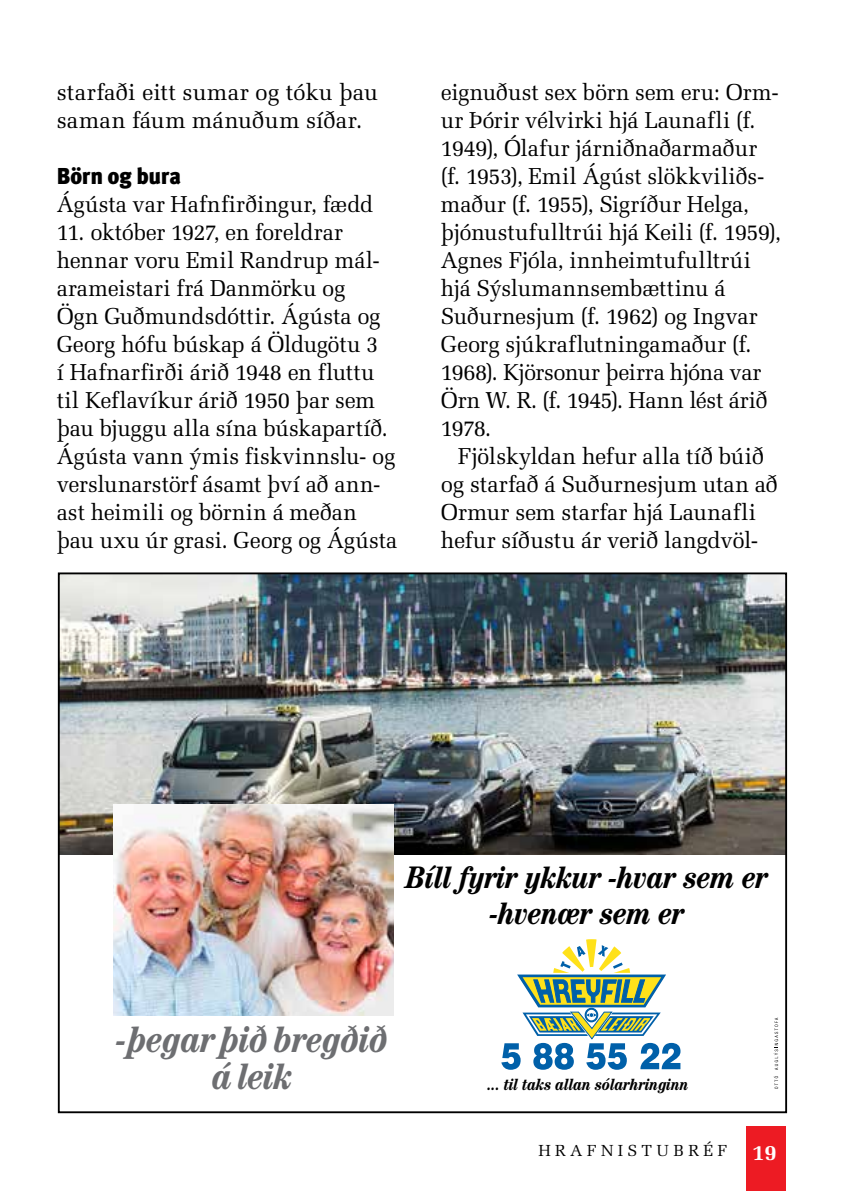
<style>
.page{position:relative;width:845px;height:1191px;background:#fff}
.page>*{position:absolute;margin:0;border:0;box-sizing:border-box;transform-origin:0 0}
.t1{font:italic 700 condensed 37px/37px "Century IS";color:#6d6e71;text-align:center}
.t2{font:italic 700 condensed 31.2px/36.2px "Century IS";color:#000;text-align:center}
.t3{font:23px/28px "Melior";letter-spacing:-.01em;color:#000;scale:.96 1}
.t4{font:23px/28px "Melior";letter-spacing:-.01em;color:#000}
.t5{font:900 23px "Meta Pro";letter-spacing:-.02em;color:#000}
.t6{font:italic 700 condensed 16.4px "Century IS";color:#000}
.t7{font:16px "Melior";letter-spacing:.27em;color:#000}
.s1{font-weight:700;font-size:22px;color:#fff}
</style>
<div class="page">
<div style="left:745px;top:1125px;width:40px;height:66px;background:#ed1b23"></div>
<svg style="left:774px;top:1076px;width:4px;height:13px"></svg>
<svg style="left:774px;top:1017px;width:4px;height:53px"></svg>
<svg style="left:501px;top:939px;width:179px;height:130px"></svg>
<img style="left:61px;top:575px;width:723px;height:279px">
<img style="left:113px;top:804px;width:280px;height:211px">
<p class="t4" style="left:57px;top:78px;width:323px">starfaði eitt sumar og tóku þau saman fáum mánuðum síðar.</p>
<p class="t5" style="left:57px;top:161px;width:126px">Börn og bura</p>
<p class="t3" style="left:57px;top:190px;width:331px">Ágústa var Hafnfirðingur, fædd</p>
<p class="t3" style="left:57px;top:218px;width:356px">11. október 1927, en foreldrar hennar voru Emil Randrup mál&shy;arameistari frá Danmörku og<br>Ögn Guðmundsdóttir. Ágústa og<br>Georg hófu búskap á Öldugötu 3<br>í Hafnarfirði árið 1948 en fluttu til Keflavíkur árið 1950 þar sem þau bjuggu alla sína búskapartíð.<br>Ágústa vann ýmis fiskvinnslu- og verslunarstörf ásamt því að ann&shy;ast heimili og börnin á meðan þau uxu úr grasi. Georg og Ágústa</p>
<p class="t3" style="left:441px;top:78px;width:356px">eignuðust sex börn sem eru: Orm&shy;ur Þórir vélvirki hjá Launafli (f.<br>1949), Ólafur járniðnaðarmaður (f. 1953), Emil Ágúst slökkviliðs&shy;maður (f. 1955), Sigríður Helga, þjónustufulltrúi hjá Keili (f. 1959),<br>Agnes Fjóla, innheimtufulltrúi hjá Sýslumannsembættinu á<br>Suðurnesjum (f. 1962) og Ingvar<br>Georg sjúkraflutningamaður (f.<br>1968). Kjörsonur þeirra hjóna var<br>Örn W. R. (f. 1945). Hann lést árið<br>1978.</p>
<p class="t4" style="left:441px;top:442px;width:338px;text-indent:17px">Fjölskyldan hefur alla tíð búið og starfað á Suðurnesjum utan að<br>Ormur sem starfar hjá Launafli hefur síðustu ár verið langdvöl-</p>
<h2 class="t2" style="left:407px;top:858px;width:363px">Bíll fyrir ykkur -hvar sem er -hvenær sem er</h2>
<h1 class="t1" style="left:117px;top:1020px;width:273px">-þegar þið bregðið á leik</h1>
<p class="t6" style="left:488px;top:1075px;width:203px">... til taks allan sólarhringinn</p>
<p class="t7" style="left:538px;top:1141px;width:240px">Hrafnistubréf <span class="s1">19</span></p>
</div>
